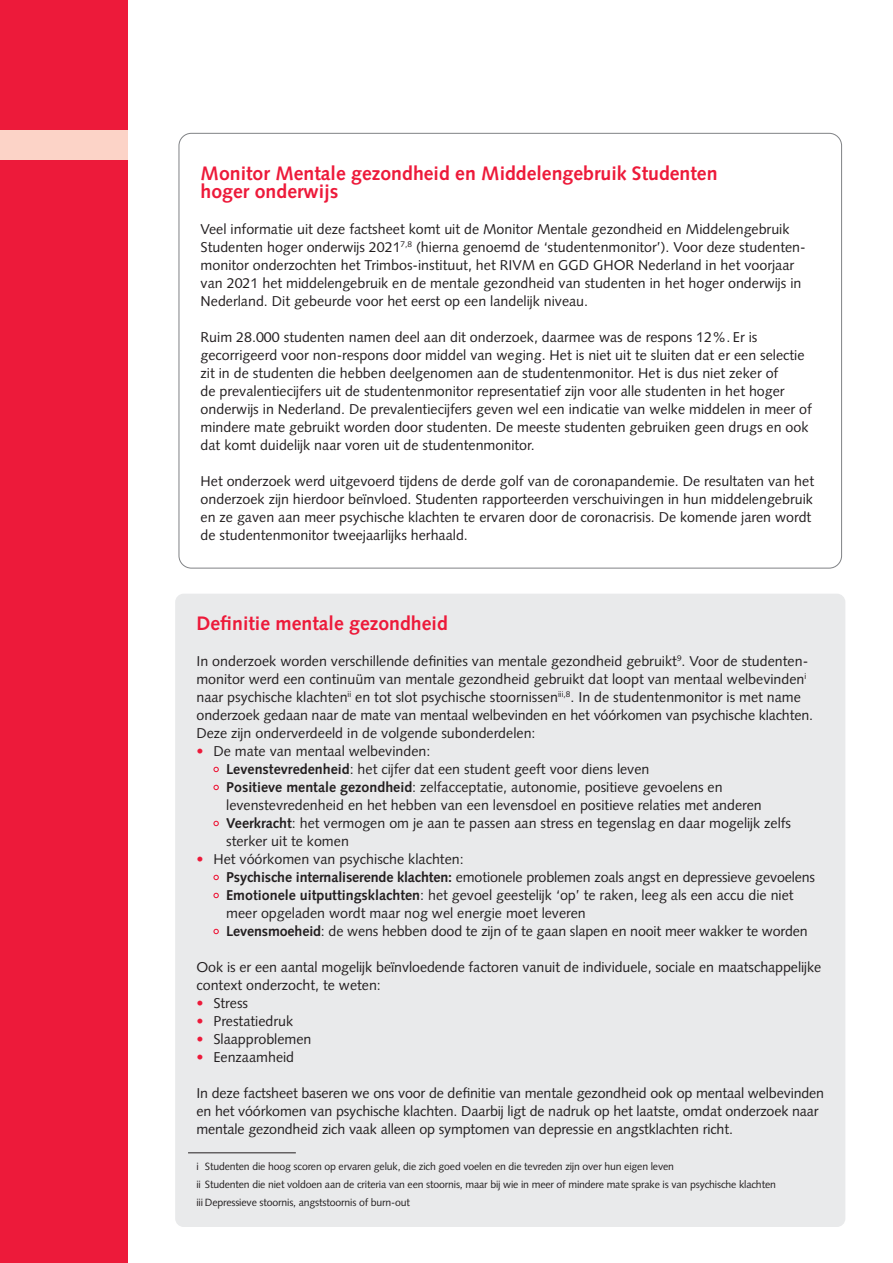
<style>
.page{position:relative;width:893px;height:1263px;background:#fff}
.page>*{position:absolute;margin:0;border:0;box-sizing:border-box;transform-origin:0 0}
.t1{font:700 19.5px/18px "Syntax LT Pro";color:#ed1a3a}
.t2{font:14.25px/18px "Syntax LT Pro";color:#231f20}
.t3{font:10.5px/18px "Syntax LT Pro";letter-spacing:-.015em;color:#231f20}
.s1{color:#ed1a3a}
.s2{font-weight:700}
</style>
<div class="page">
<div style="left:0;top:0;width:128px;height:1263px;background:#ed1a3a"></div>
<div style="left:0;top:130px;width:128px;height:29px;background:#fcd3c7"></div>
<div style="left:175px;top:594px;width:670px;height:633px;background:#e9eaeb;border-radius:9px"></div>
<svg style="left:213px;top:767px;width:6px;height:5px"></svg>
<svg style="left:213px;top:785px;width:6px;height:5px"></svg>
<svg style="left:213px;top:821px;width:6px;height:5px"></svg>
<svg style="left:213px;top:875px;width:6px;height:5px"></svg>
<svg style="left:213px;top:893px;width:6px;height:5px"></svg>
<svg style="left:213px;top:929px;width:6px;height:5px"></svg>
<hr style="left:188px;top:1152px;width:108px;height:1px;background:#231f20">
<h1 class="t1" style="left:201px;top:164px;width:518px">Monitor Mentale gezondheid en Middelengebruik Studenten hoger onderwĳs</h1>
<p class="t2" style="left:201px;top:220px;width:607px">Veel informatie uit deze factsheet komt uit de Monitor Mentale gezondheid en Middelengebruik Studenten hoger onderwĳs 2021<sup>7,8</sup> (hierna genoemd de ‘studenten monitor’). Voor deze studenten&shy;monitor onderzochten het Trimbos-instituut, het RIVM en GGD GHOR Nederland in het voorjaar van 2021 het middelengebruik en de mentale gezondheid van studenten in het hoger onderwĳs in Nederland. Dit gebeurde voor het eerst op een landelĳk niveau.</p>
<p class="t2" style="left:201px;top:328px;width:613px">Ruim 28.000 studenten namen deel aan dit onderzoek, daarmee was de respons 12%. Er is gecorrigeerd voor non-respons door middel van weging. Het is niet uit te sluiten dat er een selectie zit in de studenten die hebben deelgenomen aan de studentenmonitor. Het is dus niet zeker of<br>de prevalentiecĳfers uit de studentenmonitor representatief zĳn voor alle studenten in het hoger onderwĳs in Nederland. De prevalentiecĳfers geven wel een indicatie van welke middelen in meer of mindere mate gebruikt worden door studenten. De meeste studenten gebruiken geen drugs en ook dat komt duidelĳk naar voren uit de studenten monitor.</p>
<p class="t2" style="left:201px;top:472px;width:615px">Het onderzoek werd uitgevoerd tĳdens de derde golf van de coronapandemie. De resultaten van het onderzoek zĳn hierdoor beïnvloed. Studenten rapporteerden verschuivingen in hun middelengebruik en ze gaven aan meer psychische klachten te ervaren door de coronacrisis. De komende jaren wordt de studentenmonitor twee jaarlĳks herhaald.</p>
<h1 class="t1" style="left:196px;top:614px;width:253px">Definitie mentale gezondheid</h1>
<p class="t2" style="left:196px;top:652px;width:618px">In onderzoek worden verschillende definities van mentale gezondheid gebruikt<sup>9</sup>. Voor de studenten&shy;monitor werd een continuüm van mentale gezondheid gebruikt dat loopt van mentaal welbevinden<sup>i </sup>naar psychische klachten<sup>ii</sup> en tot slot psychische stoornissen<sup>iii,8</sup>. In de studentenmonitor is met name onderzoek gedaan naar de mate van mentaal welbevinden en het vóórkomen van psychische klachten.<br>Deze zĳn onderverdeeld in de volgende subonderdelen:</p>
<p class="t2" style="left:226px;top:742px;width:566px;text-indent:-30px"><span class="s1">•</span> De mate van mentaal welbevinden:<br><span class="s2">Levenstevredenheid</span>: het cĳfer dat een student geeft voor diens leven<br><span class="s2">Positieve mentale gezondheid</span>: zelfacceptatie, autonomie, positieve gevoelens en levenstevredenheid en het hebben van een levensdoel en positieve relaties met anderen <span class="s2">Veerkracht</span>: het vermogen om je aan te passen aan stress en tegenslag en daar mogelĳk zelfs sterker uit te komen</p>
<p class="t2" style="left:226px;top:850px;width:590px;text-indent:-30px"><span class="s1">•</span> Het vóórkomen van psychische klachten:<br><span class="s2">Psychische internaliserende klachten:</span> emotionele problemen zoals angst en depressieve gevoelens <span class="s2">Emotionele uitputtingsklachten</span>: het gevoel geestelĳk ‘op’ te raken, leeg als een accu die niet meer opgeladen wordt maar nog wel energie moet leveren<br><span class="s2">Levensmoeheid</span>: de wens hebben dood te zĳn of te gaan slapen en nooit meer wakker te worden</p>
<p class="t2" style="left:196px;top:958px;width:626px">Ook is er een aantal mogelĳk beïnvloedende factoren vanuit de individuele, sociale en maatschappelĳke context onderzocht, te weten:</p>
<p class="t2" style="left:196px;top:994px;width:53px"><span class="s1">•</span> Stress</p>
<p class="t2" style="left:196px;top:1012px;width:98px"><span class="s1">•</span> Prestatiedruk</p>
<p class="t2" style="left:196px;top:1030px;width:117px"><span class="s1">•</span> Slaapproblemen</p>
<p class="t2" style="left:196px;top:1048px;width:99px"><span class="s1">•</span> Eenzaamheid</p>
<p class="t2" style="left:196px;top:1084px;width:629px">In deze factsheet baseren we ons voor de definitie van mentale gezondheid ook op mentaal welbevinden en het vóórkomen van psychische klachten. Daarbĳ ligt de nadruk op het laatste, omdat onderzoek naar mentale gezondheid zich vaak alleen op symptomen van depressie en angstklachten richt.</p>
<p class="t3" style="left:196px;top:1157px;width:581px">i Studenten die hoog scoren op ervaren geluk, die zich goed voelen en die tevreden zĳn over hun eigen leven<br>ii Studenten die niet voldoen aan de criteria van een stoornis, maar bĳ wie in meer of mindere mate sprake is van psychische klachten iii Depressieve stoornis, angststoornis of burn-out</p>
</div>
